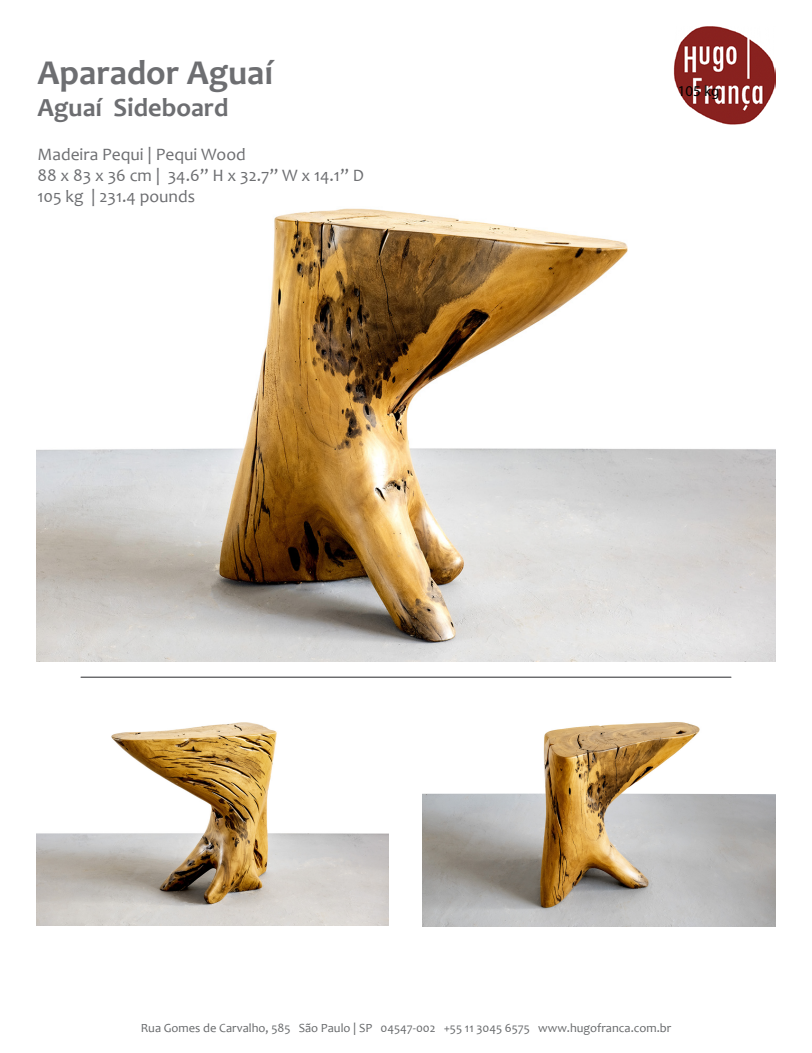
<style>
.page{position:relative;width:812px;height:1053px;background:#fff}
.page>*{position:absolute;margin:0;border:0;box-sizing:border-box;transform-origin:0 0}
.t1{font:700 35px "Candara";color:#6d6e71}
.t2{font:700 26.25px "Candara";color:#6d6e71}
.t3{font:17.5px/21px "Candara";color:#6d6e71}
.t4{font:15px "Myriad Pro";color:#000}
.t5{font:12.5px "Candara";color:#67696b}
</style>
<div class="page">
<img style="left:673px;top:26px;width:101px;height:98px">
<hr style="left:81px;top:676px;width:650px;height:1px;background:#58595b">
<img style="left:36px;top:208px;width:738px;height:453px">
<img style="left:37px;top:722px;width:351px;height:203px">
<img style="left:422px;top:722px;width:352px;height:204px">
<h1 class="t1" style="left:37px;top:51px;width:237px">Aparador Aguaí</h1>
<h2 class="t2" style="left:37px;top:91px;width:192px">Aguaí Sideboard</h2>
<h3 class="t3" style="left:37px;top:144px;width:328px">Madeira Pequi | Pequi Wood<br>88 x 83 x 36 cm | 34.6” H x 32.7” W x 14.1” D<br>105 kg | 231.4 pounds</h3>
<p class="t4" style="left:677px;top:81px;width:43px">105 kg</p>
<p class="t5" style="left:141px;top:1020px;width:532px">Rua Gomes de Carvalho, 585 São Paulo | SP 04547-002 +55 11 3045 6575 www.hugofranca.com.br</p>
</div>
